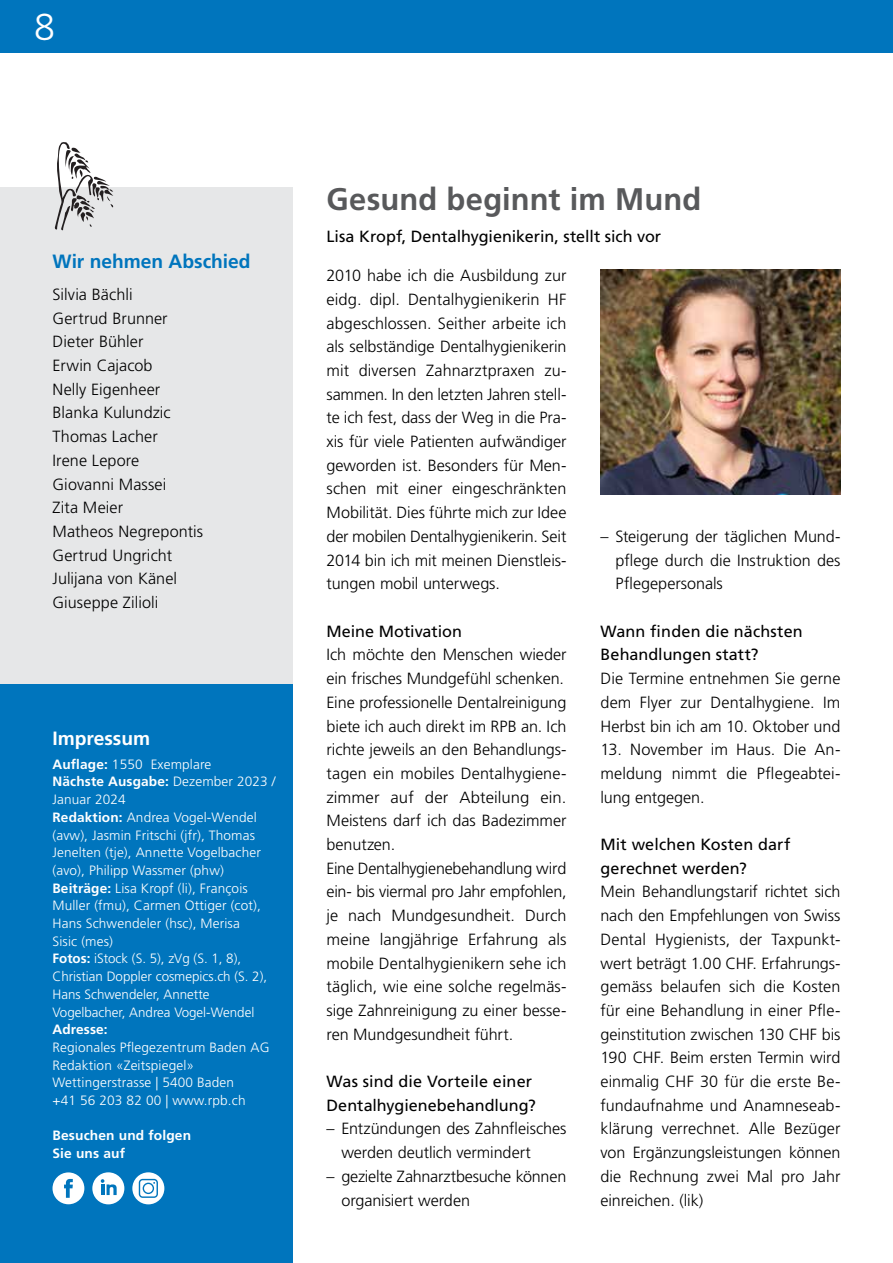
<style>
.page{position:relative;width:893px;height:1263px;background:#fff}
.page>*{position:absolute;margin:0;border:0;box-sizing:border-box;transform-origin:0 0}
.t1{font:300 37.5px "Frutiger LT Std";color:#fff}
.t2{font:700 31.2px "Frutiger LT Std";letter-spacing:.005em;color:#58595b}
.t3{font:700 19.2px "Frutiger LT Std";color:#0075bd}
.t4{font:700 19.2px "Frutiger LT Std";color:#fff}
.t5{font:300 16.2px/23.7px "Frutiger LT Std";color:#000;text-align:justify}
.t6{font:16.2px/23.7px "Frutiger LT Std";letter-spacing:.005em;color:#000}
.t7{font:300 13.5px/17.7px "Frutiger LT Std";letter-spacing:.01em;color:#fff}
.t8{font:700 13.5px/17.7px "Frutiger LT Std";letter-spacing:.01em;color:#fff}
.s1{font-weight:700}
</style>
<div class="page">
<div style="left:0;top:187px;width:292px;height:544px;background:#e6e7e8"></div>
<div style="left:0;top:0;width:893px;height:52px;background:#0075bd"></div>
<div style="left:0;top:684px;width:292px;height:579px;background:#0075bd"></div>
<div style="left:92px;top:1172px;width:32px;height:32px;background:#fff;border-radius:50%"></div>
<svg style="left:101px;top:1179px;width:16px;height:16px"></svg>
<div style="left:132px;top:1172px;width:32px;height:32px;background:#fff;border-radius:50%"></div>
<svg style="left:139px;top:1179px;width:19px;height:19px"></svg>
<div style="left:53px;top:1172px;width:31px;height:32px;background:#fff;border-radius:50%"></div>
<svg style="left:64px;top:1179px;width:9px;height:19px"></svg>
<svg style="left:55px;top:142px;width:59px;height:89px"></svg>
<img style="left:601px;top:269px;width:239px;height:225px">
<h1 class="t1" style="left:34px;top:5px;width:22px">8</h1>
<p class="t3" style="left:53px;top:250px;width:200px">Wir nehmen Abschied</p>
<p class="t5" style="left:53px;top:283px;width:152px;text-align:left">Silvia Bächli<br>Gertrud Brunner<br>Dieter Bühler<br>Erwin Cajacob<br>Nelly Eigenheer<br>Blanka Kulundzic<br>Thomas Lacher<br>Irene Lepore<br>Giovanni Massei<br>Zita Meier<br>Matheos Negrepontis<br>Gertrud Ungricht<br>Julijana von Känel<br>Giuseppe Zilioli</p>
<p class="t4" style="left:53px;top:727px;width:99px">Impressum</p>
<p class="t7" style="left:53px;top:755px;width:225px"><span class="s1">Auflage:</span> 1550 Exemplare<br><span class="s1">Nächste Ausgabe:</span> Dezember 2023 /<br>Januar 2024<br><span class="s1">Redaktion:</span> Andrea Vogel-Wendel (avw), Jasmin Fritschi (jfr), Thomas<br>Jenelten (tje), Annette Vogelbacher (avo), Philipp Wassmer (phw)<br><span class="s1">Beiträge:</span> Lisa Kropf (li), François<br>Muller (fmu), Carmen Ottiger (cot),<br>Hans Schwendeler (hsc), Merisa<br>Sisic (mes)<br><span class="s1">Fotos:</span> iStock (S. 5), zVg (S. 1, 8),<br>Christian Doppler cosmepics.ch (S. 2),<br>Hans Schwendeler, Annette<br>Vogelbacher, Andrea Vogel-Wendel</p>
<p class="t8" style="left:53px;top:1021px;width:57px">Adresse:</p>
<p class="t7" style="left:53px;top:1038px;width:219px">Regionales Pflegezentrum Baden AG<br>Redaktion «Zeitspiegel»<br>Wettingerstrasse | 5400 Baden<br>+41 56 203 82 00 | www.rpb.ch</p>
<p class="t8" style="left:53px;top:1127px;width:140px">Besuchen und folgen<br>Sie uns auf</p>
<h2 class="t2" style="left:326px;top:181px;width:376px">Gesund beginnt im Mund</h2>
<p class="t6" style="left:326px;top:225px;width:336px">Lisa Kropf, Dentalhygienikerin, stellt sich vor</p>
<p class="t5" style="left:326px;top:264px;width:241px">2010 habe ich die Ausbildung zur eidg. dipl. Dentalhygienikerin HF abgeschlossen. Seither arbeite ich als selbständige Dentalhygienikerin mit diversen Zahnarztpraxen zu&shy;sammen. In den letzten Jahren stell&shy;te ich fest, dass der Weg in die Pra&shy;xis für viele Patienten aufwändiger geworden ist. Besonders für Men&shy;schen mit einer eingeschränkten Mobilität. Dies führte mich zur Idee der mobilen Dentalhygienikerin. Seit 2014 bin ich mit meinen Dienstleis&shy;tungen mobil unterwegs.</p>
<p class="t6" style="left:326px;top:619px;width:137px">Meine Motivation</p>
<p class="t5" style="left:326px;top:643px;width:241px;text-align:left">Ich möchte den Menschen wieder ein frisches Mundgefühl schenken.<br>Eine professionelle Dentalreinigung biete ich auch direkt im RPB an. Ich richte jeweils an den Behandlungs&shy;tagen ein mobiles Dentalhygiene&shy;zimmer auf der Abteilung ein.<br>Meistens darf ich das Badezimmer benutzen.<br>Eine Dentalhygienebehandlung wird ein- bis viermal pro Jahr empfohlen, je nach Mundgesundheit. Durch meine langjährige Erfahrung als mobile Dentalhygienikern sehe ich täglich, wie eine solche regelmäs&shy;sige Zahnreinigung zu einer besse&shy;ren Mundgesundheit führt.</p>
<p class="t6" style="left:326px;top:1070px;width:211px">Was sind die Vorteile einer<br>Dentalhygienebehandlung?</p>
<p class="t5" style="left:341px;top:1117px;width:227px;text-indent:-15px">– Entzündungen des Zahnfleisches werden deutlich vermindert</p>
<p class="t5" style="left:341px;top:1165px;width:227px;text-indent:-15px">– gezielte Zahnarztbesuche können organisiert werden</p>
<p class="t5" style="left:615px;top:525px;width:227px;text-indent:-15px">– Steigerung der täglichen Mund&shy;pflege durch die Instruktion des Pflegepersonals</p>
<p class="t6" style="left:600px;top:619px;width:204px">Wann finden die nächsten<br>Behandlungen statt?</p>
<p class="t5" style="left:600px;top:667px;width:241px">Die Termine entnehmen Sie gerne dem Flyer zur Dentalhygiene. Im Herbst bin ich am 10. Oktober und</p>
<p class="t5" style="left:600px;top:738px;width:241px">13. November im Haus. Die An&shy;meldung nimmt die Pflegeabtei&shy;lung entgegen.</p>
<p class="t6" style="left:600px;top:833px;width:192px">Mit welchen Kosten darf gerechnet werden?</p>
<p class="t5" style="left:600px;top:880px;width:241px">Mein Behandlungstarif richtet sich nach den Empfehlungen von Swiss Dental Hygienists, der Taxpunkt&shy;wert beträgt 1.00 CHF. Erfahrungs&shy;gemäss belaufen sich die Kosten für eine Behandlung in einer Pfle&shy;geinstitution zwischen 130 CHF bis 190 CHF. Beim ersten Termin wird einmalig CHF 30 für die erste Be&shy;fundaufnahme und Anamneseab&shy;klärung verrechnet. Alle Bezüger von Ergänzungsleistungen können die Rechnung zwei Mal pro Jahr einreichen. (lik)</p>
</div>
